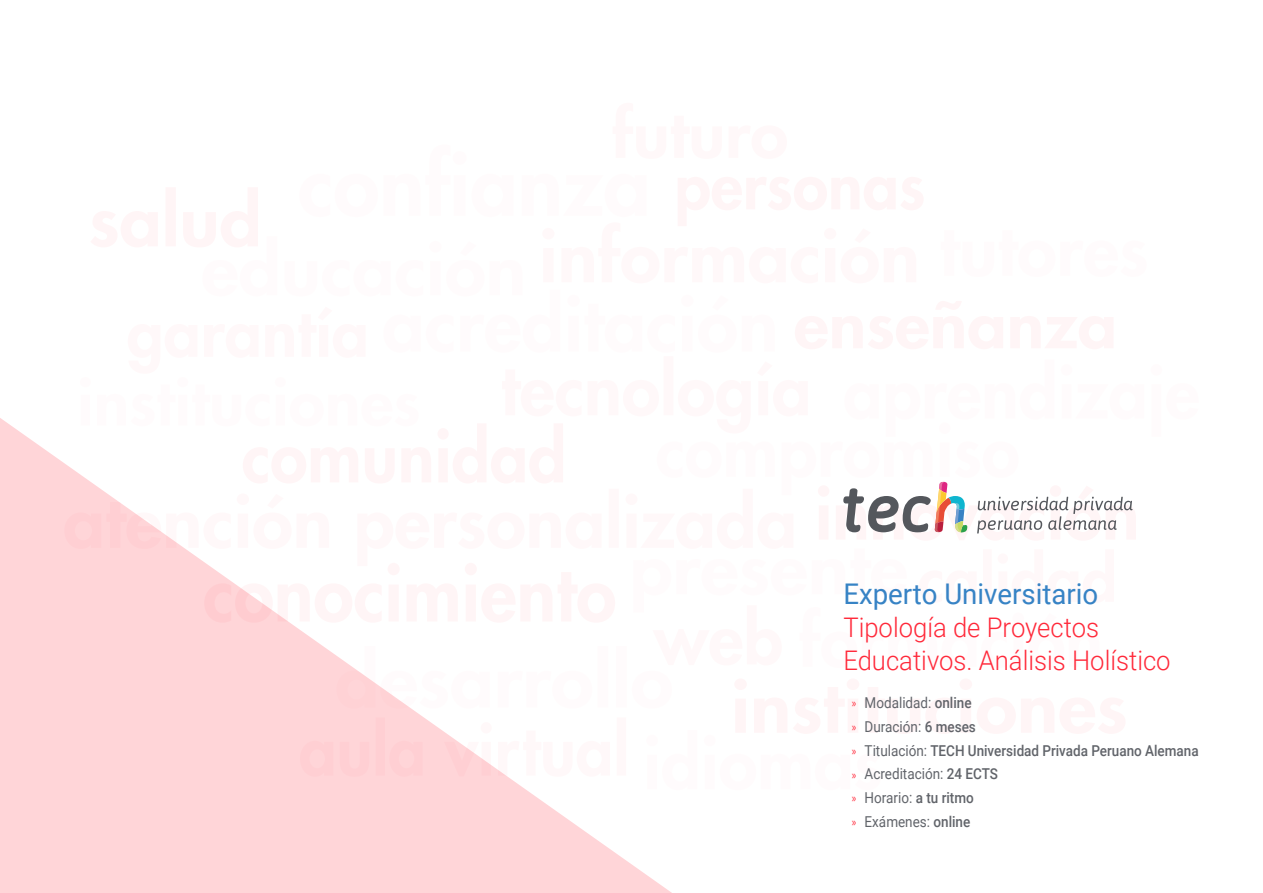
<style>
.page{position:relative;width:1263px;height:893px;background:#fff}
.page>*{position:absolute;margin:0;border:0;box-sizing:border-box;transform-origin:0 0}
.t1{font:28.5px "Roboto";color:#3783c5}
.t2{font:300 27px/33px "Roboto";color:#ff293a;scale:.95 1}
.t3{font:500 15px/23.7px "Roboto";color:#61646a;scale:.9 1}
.s1{font-family:"Myriad Pro";font-weight:400;font-size:12px;color:#ff293a}
.s2{font-weight:400}
</style>
<div class="page">
<svg style="left:0;top:418px;width:672px;height:475px;background:#ffd9db"></svg>
<svg style="left:64px;top:418px;width:1069px;height:372px"></svg>
<h1 class="t1" style="left:843px;top:574px;width:256px">Experto Universitario</h1>
<h2 class="t2" style="left:843px;top:610px;width:346px">Tipología de Proyectos<br>Educativos. Análisis Holístico</h2>
<p class="t3" style="left:852px;top:690px;width:387px"><span class="s1">»</span> <span class="s2">Modalidad:</span> online<br><span class="s1">»</span> <span class="s2">Duración:</span> 6 meses<br><span class="s1">»</span> <span class="s2">Titulación:</span> TECH Universidad Privada Peruano Alemana <span class="s1">»</span> <span class="s2">Acreditación:</span> 24 ECTS<br><span class="s1">»</span> <span class="s2">Horario:</span> a tu ritmo<br><span class="s1">»</span> <span class="s2">Exámenes:</span> online</p>
</div>
